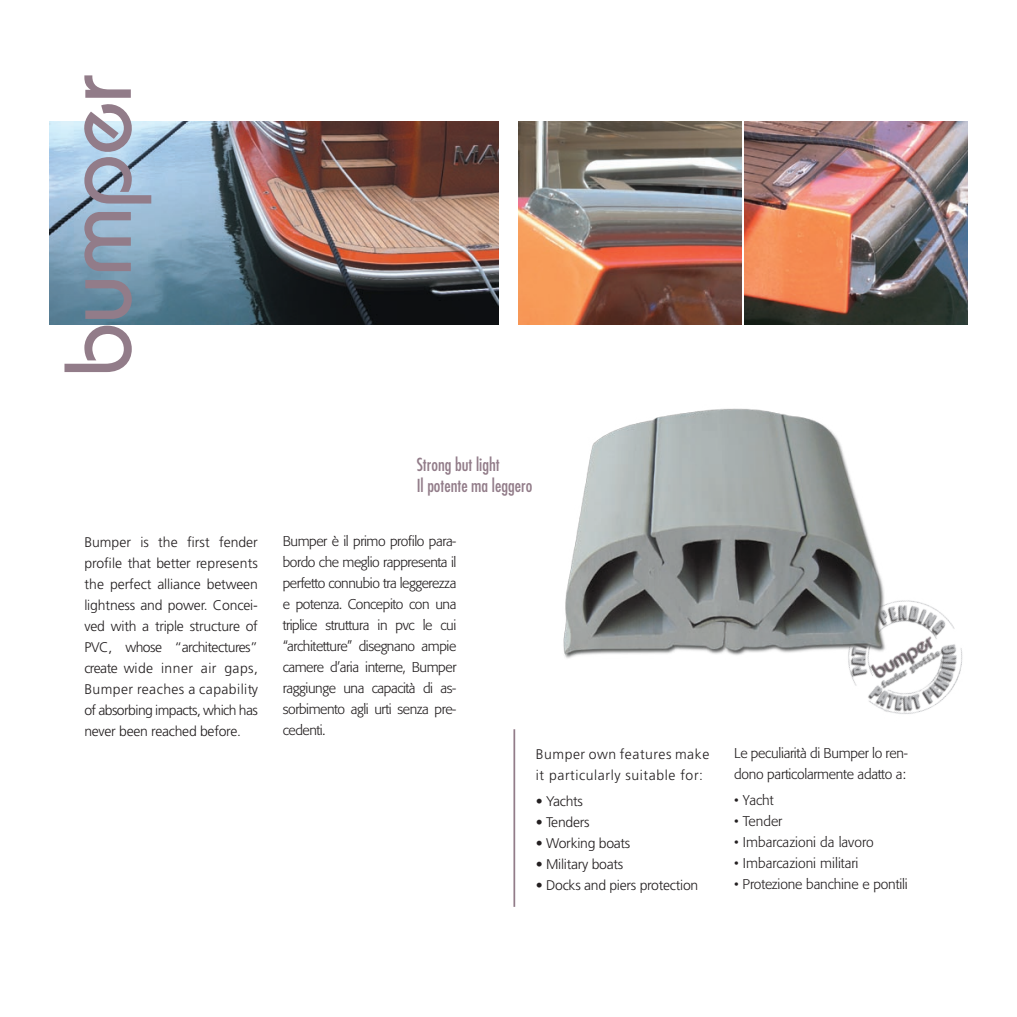
<style>
.page{position:relative;width:1017px;height:1017px;background:#fff}
.page>*{position:absolute;margin:0;border:0;box-sizing:border-box;transform-origin:0 0}
.t1{font:condensed 17.5px/21px "Futura";color:#927c89}
.t2{font:300 14px/21px "Formata";letter-spacing:-.02em;color:#231f20;text-align:justify}
.t3{font:300 14px/21px "Frutiger";letter-spacing:-.02em;color:#231f20;text-align:justify}
.t4{font:300 14px/21px "Frutiger";letter-spacing:.04em;color:#231f20}
.t5{font:300 14px "Formata";color:#231f20}
</style>
<div class="page">
<img style="left:848px;top:600px;width:115px;height:114px">
<img style="left:50px;top:122px;width:449px;height:203px">
<img style="left:518px;top:122px;width:224px;height:203px">
<img style="left:563px;top:408px;width:330px;height:255px">
<img style="left:744px;top:122px;width:223px;height:203px">
<hr style="left:513px;top:729px;width:2px;height:178px;background:#927c89">
<svg style="left:64px;top:326px;width:68px;height:46px"></svg>
<svg style="left:85px;top:280px;width:47px;height:39px;background:#778294"></svg>
<svg style="left:84px;top:212px;width:47px;height:59px;background:#9197aa"></svg>
<svg style="left:82px;top:75px;width:69px;height:129px"></svg>
<p class="t1" style="left:417px;top:453px;width:117px">Strong but light<br>Il potente ma leggero</p>
<p class="t3" style="left:84px;top:531px;width:175px">Bumper is the first fender profile that better represents the perfect alliance between lightness and power. Concei&shy;ved with a triple structure of PVC, whose “architectures” create wide inner air gaps, Bumper reaches a capability of absorbing impacts, which has never been reached before.</p>
<p class="t2" style="left:283px;top:531px;width:175px">Bumper è il primo profilo para&shy;bordo che meglio rappresenta il perfetto connubio tra leggerezza e potenza. Concepito con una triplice struttura in pvc le cui “architetture” disegnano ampie camere d’aria interne, Bumper raggiunge una capacità di as&shy;sorbimento agli urti senza pre&shy;cedenti.</p>
<p class="t4" style="left:536px;top:743px;width:175px">Bumper own features make it particularly suitable for:</p>
<p class="t3" style="left:536px;top:790px;width:49px">• Yachts</p>
<p class="t3" style="left:536px;top:811px;width:55px">• Tenders</p>
<p class="t3" style="left:536px;top:832px;width:96px">• Working boats</p>
<p class="t3" style="left:536px;top:853px;width:89px">• Military boats</p>
<p class="t3" style="left:536px;top:874px;width:164px">• Docks and piers protection</p>
<p class="t2" style="left:734px;top:743px;width:175px">Le peculiarità di Bumper lo ren&shy;dono particolarmente adatto a:</p>
<p class="t2" style="left:734px;top:790px;width:41px">• Yacht</p>
<p class="t2" style="left:734px;top:811px;width:50px">• Tender</p>
<p class="t5" style="left:734px;top:834px;width:141px">• Imbarcazioni da lavoro</p>
<p class="t5" style="left:734px;top:855px;width:126px">• Imbarcazioni militari</p>
<p class="t2" style="left:734px;top:874px;width:175px">• Protezione banchine e pontili</p>
</div>
